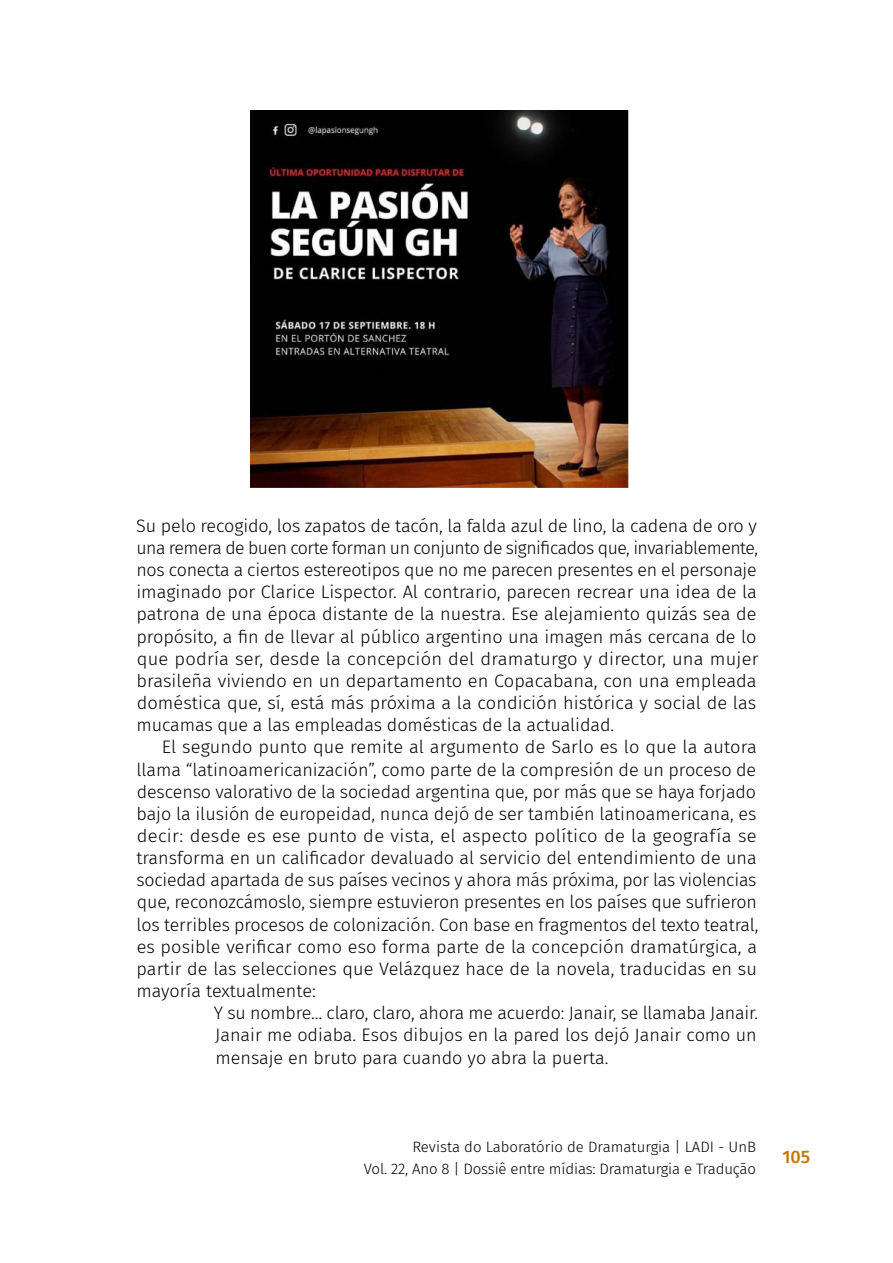
<style>
.page{position:relative;width:893px;height:1263px;background:#fff}
.page>*{position:absolute;margin:0;border:0;box-sizing:border-box;transform-origin:0 0}
.t1{font:300 18px/22.2px "Fira Sans";letter-spacing:-.005em;color:#000}
.t2{font:300 18px "Fira Sans";letter-spacing:.015em;color:#000}
.t3{font:500 18px "Fira Sans";color:#c57500}
.t4{font:300 15px/22.2px "Fira Sans";letter-spacing:-.01em;color:#000;text-align:right}
</style>
<div class="page">
<img style="left:251px;top:111px;width:378px;height:376px">
<p class="t1" style="left:136px;top:514px;width:624px">Su pelo recogido, los zapatos de tacón, la falda azul de lino, la cadena de oro y una remera de buen corte forman un conjunto de significados que, invariablemente, nos conecta a ciertos estereotipos que no me parecen presentes en el personaje imaginado por Clarice Lispector. Al contrario, parecen recrear una idea de la patrona de una época distante de la nuestra. Ese alejamiento quizás sea de propósito, a fin de llevar al público argentino una imagen más cercana de lo que podría ser, desde la concepción del dramaturgo y director, una mujer brasileña viviendo en un departamento en Copacabana, con una empleada doméstica que, sí, está más próxima a la condición histórica y social de las mucamas que a las empleadas domésticas de la actualidad.</p>
<p class="t1" style="left:162px;top:736px;width:596px">El segundo punto que remite al argumento de Sarlo es lo que la autora</p>
<p class="t1" style="left:137px;top:758px;width:621px">llama “latinoamericanización”, como parte de la compresión de un proceso de</p>
<p class="t1" style="left:137px;top:780px;width:621px">descenso valorativo de la sociedad argentina que, por más que se haya forjado</p>
<p class="t1" style="left:136px;top:802px;width:621px">bajo la ilusión de europeidad, nunca dejó de ser también latinoamericana, es</p>
<p class="t2" style="left:137px;top:823px;width:621px">decir: desde es ese punto de vista, el aspecto político de la geografía se</p>
<p class="t1" style="left:136px;top:847px;width:622px">transforma en un calificador devaluado al servicio del entendimiento de una</p>
<p class="t1" style="left:136px;top:869px;width:621px">sociedad apartada de sus países vecinos y ahora más próxima, por las violencias</p>
<p class="t1" style="left:137px;top:891px;width:622px">que, reconozcámoslo, siempre estuvieron presentes en los países que sufrieron</p>
<p class="t1" style="left:137px;top:913px;width:623px">los terribles procesos de colonización. Con base en fragmentos del texto teatral,</p>
<p class="t1" style="left:137px;top:935px;width:622px">es posible verificar como eso forma parte de la concepción dramatúrgica, a</p>
<p class="t1" style="left:136px;top:957px;width:622px">partir de las selecciones que Velázquez hace de la novela, traducidas en su</p>
<p class="t1" style="left:136px;top:980px;width:181px">mayoría textualmente:</p>
<p class="t1" style="left:214px;top:1002px;width:546px">Y su nombre… claro, claro, ahora me acuerdo: Janair, se llamaba Janair.</p>
<p class="t1" style="left:215px;top:1024px;width:543px">Janair me odiaba. Esos dibujos en la pared los dejó Janair como un</p>
<p class="t1" style="left:216px;top:1046px;width:394px">mensaje en bruto para cuando yo abra la puerta.</p>
<p class="t4" style="left:364px;top:1136px;width:394px">Revista do Laboratório de Dramaturgia | LADI - UnB<br>Vol. 22, Ano 8 | Dossiê entre mídias: Dramaturgia e Tradução</p>
<p class="t3" style="left:782px;top:1142px;width:29px">105</p>
</div>
